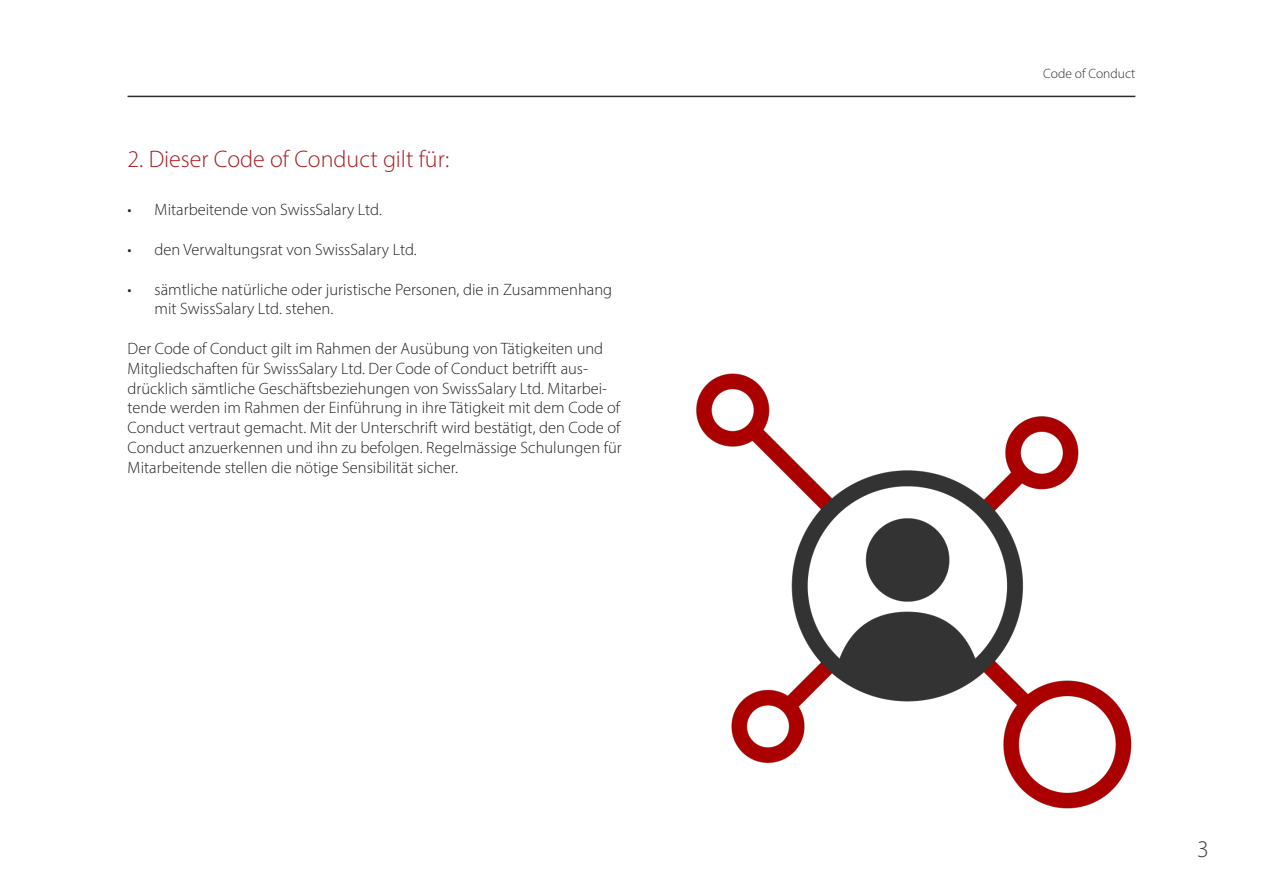
<style>
.page{position:relative;width:1263px;height:893px;background:#fff}
.page>*{position:absolute;margin:0;border:0;box-sizing:border-box;transform-origin:0 0}
.Header_CoC{font:300 24px "Myriad Pro";color:#a81c20}
.t1{font:300 24px "Myriad Pro";color:#3c3e40}
.t2{font:300 16.5px/19.8px "Myriad Pro";color:#231f20}
.t3{font:300 13.5px "Myriad Pro";color:#292c2f}
</style>
<div class="page">
<hr style="left:128px;top:96px;width:1007px;height:1px;background:#292c2f">
<img style="left:696px;top:373px;width:436px;height:436px">
<p class="Header_CoC" style="left:128px;top:144px;width:323px">2. Dieser Code of Conduct gilt für:</p>
<p class="t2" style="left:128px;top:200px;width:256px">• Mitarbeitende von SwissSalary Ltd.</p>
<p class="t2" style="left:128px;top:239px;width:291px">• den Verwaltungsrat von SwissSalary Ltd.</p>
<p class="t2" style="left:155px;top:279px;width:459px;text-indent:-27px">• sämtliche natürliche oder juristische Personen, die in Zusammenhang mit SwissSalary Ltd. stehen.</p>
<p class="t2" style="left:128px;top:338px;width:496px">Der Code of Conduct gilt im Rahmen der Ausübung von Tätigkeiten und Mitgliedschaften für SwissSalary Ltd. Der Code of Conduct betrifft aus&shy;drücklich sämtliche Geschäftsbeziehungen von SwissSalary Ltd. Mitarbei&shy;tende werden im Rahmen der Einführung in ihre Tätigkeit mit dem Code of Conduct vertraut gemacht. Mit der Unterschrift wird bestätigt, den Code of Conduct anzuerkennen und ihn zu befolgen. Regelmässige Schulungen für Mitarbeitende stellen die nötige Sensibilität sicher.</p>
<p class="t3" style="left:1043px;top:66px;width:94px">Code of Conduct</p>
<h1 class="t1" style="left:1197px;top:834px;width:13px">3</h1>
</div>
